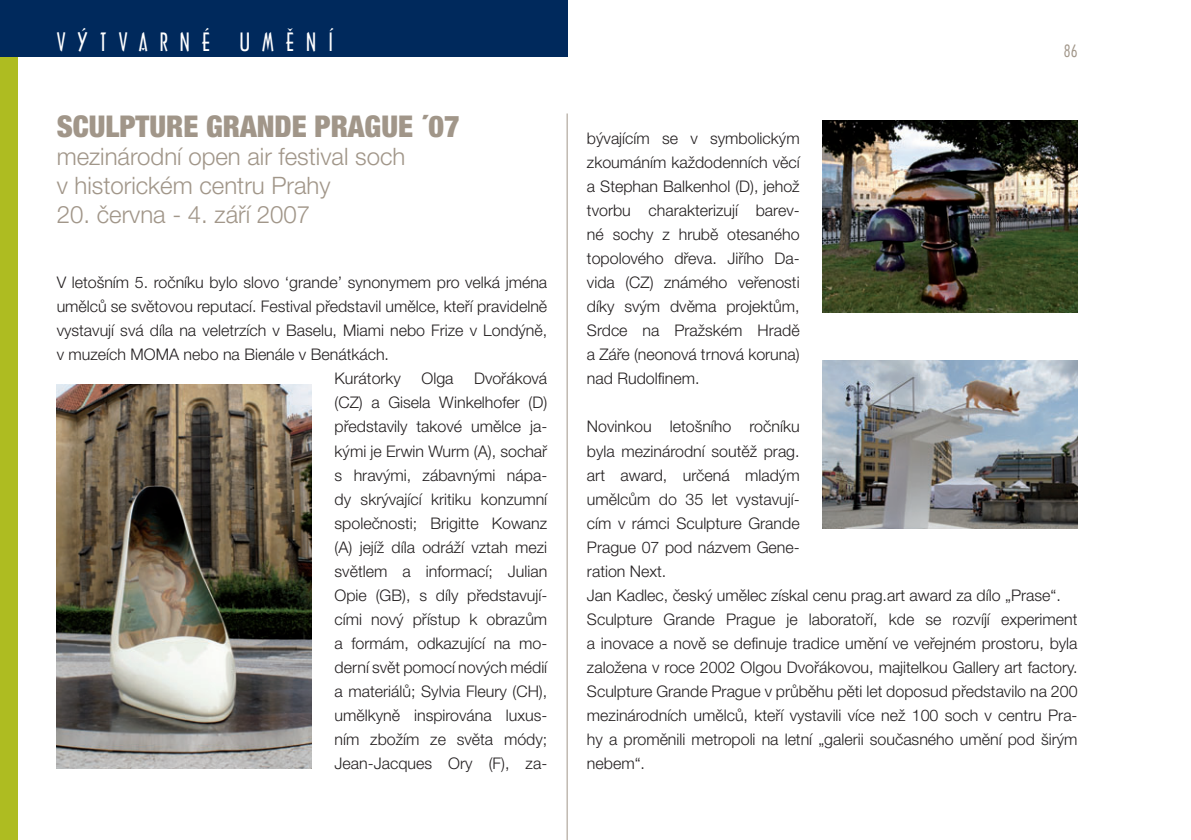
<style>
.page{position:relative;width:1191px;height:840px;background:#fff}
.page>*{position:absolute;margin:0;border:0;box-sizing:border-box;transform-origin:0 0}
.t1{font:900 condensed 30px "Helvetica Neue CE";color:#a19689}
.t2{font:300 24px/28.8px "Helvetica Neue CE";color:#a19689}
.t3{font:24px "Architecture CE";letter-spacing:.5em;color:#fff}
.t4{font:300 16px/24px "Helvetica Neue CE";color:#231f20;text-align:justify}
.t5{font:16px "Architecture CE";color:#a19689}
</style>
<div class="page">
<div style="left:0;top:0;width:17px;height:839px;background:#aebc21"></div>
<div style="left:0;top:0;width:567px;height:57px;background:#00295c"></div>
<hr style="left:566px;top:113px;width:1px;height:726px;background:#a19689">
<img style="left:57px;top:384px;width:255px;height:384px">
<img style="left:822px;top:120px;width:255px;height:192px">
<img style="left:822px;top:360px;width:255px;height:168px">
<h2 class="t3" style="left:57px;top:31px;width:278px">V¯TVARNÉ UMùNÍ</h2>
<h1 class="t1" style="left:57px;top:115px;width:404px">SCULPTURE GRANDE PRAGUE ´07</h1>
<h2 class="t2" style="left:57px;top:144px;width:350px">mezinárodní open air festival soch v historickém centru Prahy</h2>
<h2 class="t2" style="left:57px;top:202px;width:255px">20. června - 4. září 2007</h2>
<p class="t4" style="left:57px;top:272px;width:492px">V letošním 5. ročníku bylo slovo ‘grande’ synonymem pro velká jména</p>
<p class="t4" style="left:57px;top:296px;width:492px">umělců se světovou reputací. Festival představil umělce, kteří pravidelně</p>
<p class="t4" style="left:57px;top:320px;width:492px">vystavují svá díla na veletrzích v Baselu, Miami nebo Frize v Londýně,</p>
<p class="t4" style="left:57px;top:344px;width:334px">v muzeích MOMA nebo na Bienále v Benátkách.</p>
<p class="t4" style="left:334px;top:368px;width:68px">Kurátorky</p>
<p class="t4" style="left:421px;top:368px;width:34px">Olga</p>
<p class="t4" style="left:334px;top:368px;width:214px;text-indent:139px">Dvořáková (CZ) a Gisela Winkelhofer (D) představily takové umělce ja&shy;kými je Erwin Wurm (A), sochař s hravými, zábavnými nápa&shy;dy skrývající kritiku konzumní společnosti; Brigitte Kowanz (A) jejíž díla odráží vztah mezi světlem a informací; Julian Opie (GB), s díly představují&shy;cími nový přístup k obrazům a formám, odkazující na mo&shy;derní svět pomocí nových médií a materiálů; Sylvia Fleury (CH), umělkyně inspirována luxus&shy;ním zbožím ze světa módy; Jean-Jacques Ory (F), za-</p>
<p class="t5" style="left:1063px;top:43px;width:15px">86</p>
<p class="t4" style="left:587px;top:128px;width:214px">bývajícím se v symbolickým zkoumáním každodenních věcí a Stephan Balkenhol (D), jehož tvorbu charakterizují barev&shy;né sochy z hrubě otesaného topolového dřeva. Jiřího Da&shy;vida (CZ) známého veřenosti díky svým dvěma projektům, Srdce na Pražském Hradě a Záře (neonová trnová koruna) nad Rudolfinem.</p>
<p class="t4" style="left:587px;top:416px;width:492px;text-align:left">Novinkou letošního ročníku<br>byla mezinárodní soutěž prag.<br>art award, určená mladým<br>umělcům do 35 let vystavují-<br>cím v rámci Sculpture Grande<br>Prague 07 pod názvem Gene-<br>ration Next.<br>Jan Kadlec, český umělec získal cenu prag.art award za dílo „Prase“.<br>Sculpture Grande Prague je laboratoří, kde se rozvíjí experiment a inovace a nově se definuje tradice umění ve veřejném prostoru, byla založena v roce 2002 Olgou Dvořákovou, majitelkou Gallery art factory.<br>Sculpture Grande Prague v průběhu pěti let doposud představilo na 200 mezinárodních umělců, kteří vystavili více než 100 soch v centru Pra&shy;hy a proměnili metropoli na letní „galerii současného umění pod širým nebem“.</p>
</div>
